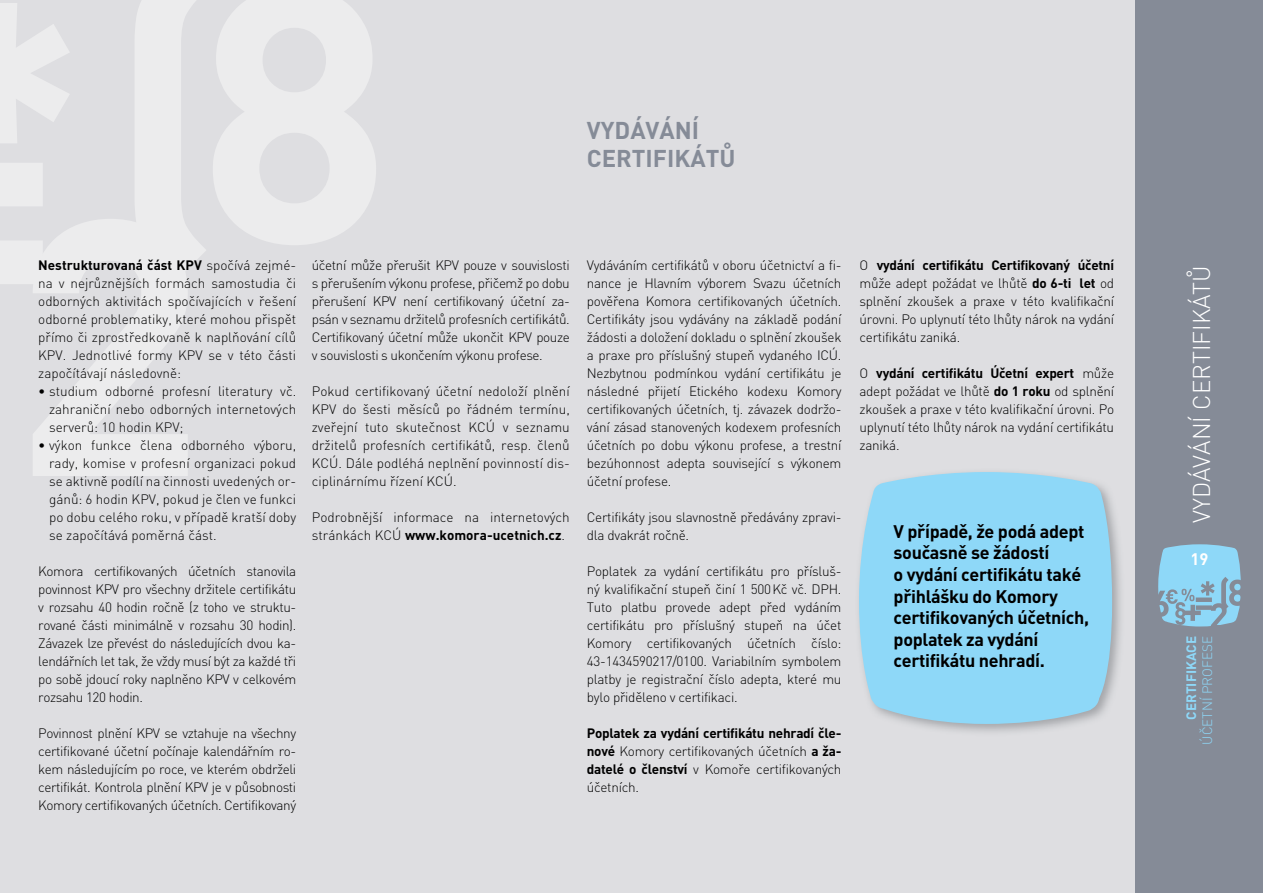
<style>
.page{position:relative;width:1263px;height:893px;background:#fff}
.page>*{position:absolute;margin:0;border:0;box-sizing:border-box;transform-origin:0 0}
.t1{font:300 24px "Unient DINCE";color:#fff}
.t2{font:700 24px/28.8px "Unient DINCE";color:#858b97}
.t3{font:700 18px/21.6px "Unient DINCE";letter-spacing:-.02em;color:#000}
.t4{font:700 16.5px "Unient DINCE";color:#fff}
.t5{font:300 13.5px/18px "Unient DINCE";letter-spacing:-.02em;color:#000;text-align:justify}
.t6{font:700 13.5px/18px "Unient DINCE";letter-spacing:-.02em;color:#000;text-align:justify}
.t7{font:300 13.5px/18px "Unient DINCE";color:#000}
.t8{font:300 13.5px "Unient DINCE";color:#8ed8f8}
.t9{font:700 13.5px "Unient DINCE";color:#8ed8f8}
.s1{font-weight:700}
.s2{font-weight:300}
</style>
<div class="page">
<div style="left:0;top:0;width:1142px;height:893px;background:#dedee1"></div>
<svg style="left:213px;top:0;width:163px;height:245px"></svg>
<svg style="left:0;top:0;width:206px;height:476px"></svg>
<div style="left:1135px;top:0;width:128px;height:893px;background:#858b97"></div>
<svg style="left:1158px;top:544px;width:83px;height:83px"></svg>
<svg style="left:859px;top:472px;width:253px;height:252px;background:#93d7f4"></svg>
<h1 class="t2" style="left:587px;top:115px;width:150px">VYDÁVÁNÍ<br>CERTIFIKÁTŮ</h1>
<p class="t5" style="left:38px;top:257px;width:259px"><span class="s1">Nestrukturovaná část KPV</span> spočívá zejmé&shy;na v nejrůznějších formách samostudia či odborných aktivitách spočívajících v řešení odborné problematiky, které mohou přispět přímo či zprostředkovaně k naplňování cílů KPV. Jednotlivé formy KPV se v této části započítávají následovně:</p>
<p class="t5" style="left:49px;top:383px;width:249px;text-indent:-11px">• studium odborné profesní literatury vč. zahraniční nebo odborných internetových serverů: 10 hodin KPV;</p>
<p class="t5" style="left:49px;top:437px;width:249px;text-indent:-11px">• výkon funkce člena odborného výboru, rady, komise v profesní organizaci pokud se aktivně podílí na činnosti uvedených or&shy;gánů: 6 hodin KPV, pokud je člen ve funkci po dobu celého roku, v případě kratší doby se započítává poměrná část.</p>
<p class="t5" style="left:38px;top:563px;width:259px">Komora certifikovaných účetních stanovila povinnost KPV pro všechny držitele certifikátu v rozsahu 40 hodin ročně (z toho ve struktu&shy;rované části minimálně v rozsahu 30 hodin).<br>Závazek lze převést do následujících dvou ka&shy;lendářních let tak, že vždy musí být za každé tři po sobě jdoucí roky naplněno KPV v celkovém rozsahu 120 hodin.</p>
<p class="t5" style="left:38px;top:725px;width:259px">Povinnost plnění KPV se vztahuje na všechny certifikované účetní počínaje kalendářním ro&shy;kem následujícím po roce, ve kterém obdrželi certifikát. Kontrola plnění KPV je v působnosti Komory certifikovaných účetních. Certifikovaný</p>
<p class="t5" style="left:312px;top:257px;width:259px">účetní může přerušit KPV pouze v souvislosti s přerušením výkonu profese, přičemž po dobu přerušení KPV není certifikovaný účetní za&shy;psán v seznamu držitelů profesních certifikátů.<br>Certifikovaný účetní může ukončit KPV pouze v souvislosti s ukončením výkonu profese.</p>
<p class="t5" style="left:312px;top:383px;width:259px">Pokud certifikovaný účetní nedoloží plnění KPV do šesti měsíců po řádném termínu, zveřejní tuto skutečnost KCÚ v seznamu držitelů profesních certifikátů, resp. členů KCÚ. Dále podléhá neplnění povinností dis&shy;ciplinárnímu řízení KCÚ.</p>
<p class="t7" style="left:312px;top:509px;width:259px">Podrobnější informace na internetových stránkách KCÚ <span class="s1">www.komora-ucetnich.cz</span>.</p>
<p class="t5" style="left:587px;top:257px;width:256px">Vydáváním certifikátů v oboru účetnictví a fi&shy;nance je Hlavním výborem Svazu účetních pověřena Komora certifikovaných účetních.<br>Certifikáty jsou vydávány na základě podání žádosti a doložení dokladu o splnění zkoušek a praxe pro příslušný stupeň vydaného ICÚ.<br>Nezbytnou podmínkou vydání certifikátu je následné přijetí Etického kodexu Komory certifikovaných účetních, tj. závazek dodržo&shy;vání zásad stanovených kodexem profesních účetních po dobu výkonu profese, a trestní bezúhonnost adepta související s výkonem účetní profese.</p>
<p class="t5" style="left:587px;top:509px;width:256px">Certifikáty jsou slavnostně předávány zpravi&shy;dla dvakrát ročně.</p>
<p class="t5" style="left:587px;top:563px;width:256px">Poplatek za vydání certifikátu pro přísluš&shy;ný kvalifikační stupeň činí 1 500 Kč vč. DPH.<br>Tuto platbu provede adept před vydáním certifikátu pro příslušný stupeň na účet Komory certifikovaných účetních číslo:<br>43-1434590217/0100. Variabilním symbolem platby je registrační číslo adepta, které mu bylo přiděleno v certifikaci.</p>
<p class="t6" style="left:587px;top:724px;width:256px">Poplatek za vydání certifikátu nehradí čle&shy;nové <span class="s2">Komory certifikovaných účetních</span> a ža&shy;datelé o členství <span class="s2">v Komoře certifikovaných účetních.</span></p>
<p class="t5" style="left:859px;top:257px;width:256px">O <span class="s1">vydání certifikátu Certifikovaný účetní </span>může adept požádat ve lhůtě <span class="s1">do 6-ti let</span> od splnění zkoušek a praxe v této kvalifikační úrovni. Po uplynutí této lhůty nárok na vydání certifikátu zaniká.</p>
<p class="t5" style="left:859px;top:365px;width:256px">O <span class="s1">vydání certifikátu Účetní expert</span> může adept požádat ve lhůtě <span class="s1">do 1 roku</span> od splnění zkoušek a praxe v této kvalifikační úrovni. Po uplynutí této lhůty nárok na vydání certifikátu zaniká.</p>
<h2 class="t3" style="left:894px;top:520px;width:197px">V případě, že podá adept současně se žádostí<br>o vydání certifikátu také přihlášku do Komory certifikovaných účetních, poplatek za vydání certifikátu nehradí.</h2>
<h1 class="t1" style="left:1191px;top:523px;width:259px;rotate:-90deg">VYDÁVÁNÍ CERTIFIKÁTŮ</h1>
<p class="t4" style="left:1190px;top:549px;width:19px">19</p>
<p class="t9" style="left:1182px;top:720px;width:85px;rotate:-90deg">CERTIFIKACE</p>
<p class="t8" style="left:1201px;top:745px;width:110px;rotate:-90deg">ÚČETNÍ PROFESE</p>
</div>
